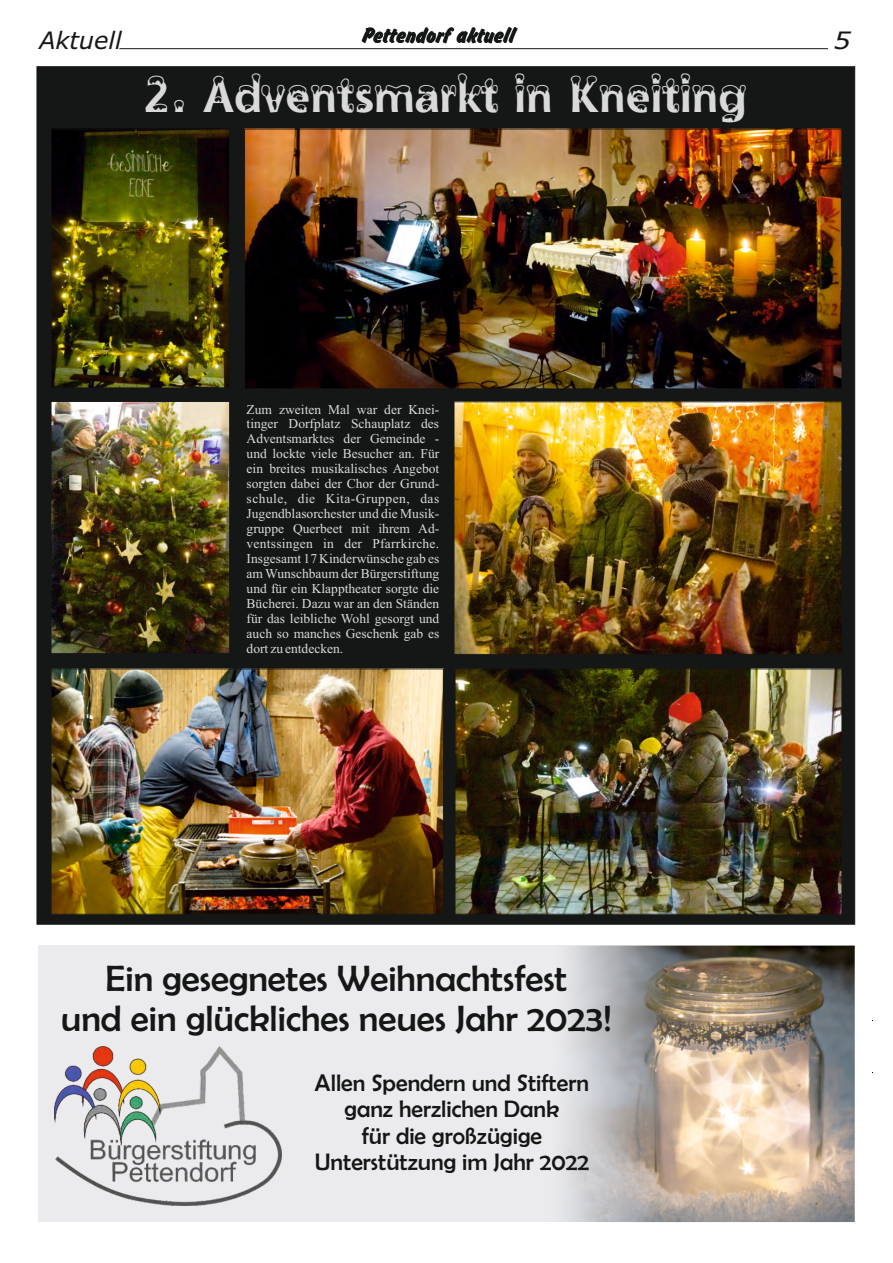
<style>
.page{position:relative;width:893px;height:1263px;background:#fff}
.page>*{position:absolute;margin:0;border:0;box-sizing:border-box;transform-origin:0 0}
.t1{font:45px "Snowdrift";color:#d9d9da}
.t2{font:36.9px/40.3px "Berlin Sans FB";color:#151616;text-align:center}
.t3{font:24px/26.2px "Berlin Sans FB";color:#151616;text-align:center}
.t4{font:24px "Okay D";color:#151616}
.t5{font:italic 24px "Verdana";color:#151616}
.t6{font:italic 24px "Verdana";color:#151616;scale:1.13 1}
.t7{font:13.5px/15px "Times New Roman";color:#d9d9da;text-align:justify}
</style>
<div class="page">
<div style="left:37px;top:66px;width:818px;height:859px;background:#151616;border:1px solid #151616"></div>
<svg style="left:119px;top:48px;width:709px;height:1px"></svg>
<img style="left:246px;top:131px;width:594px;height:256px">
<div style="left:244px;top:129px;width:598px;height:260px;border:1px solid #151616"></div>
<img style="left:53px;top:670px;width:389px;height:243px">
<div style="left:51px;top:668px;width:393px;height:247px;border:1px solid #151616"></div>
<img style="left:53px;top:131px;width:175px;height:255px">
<div style="left:51px;top:129px;width:179px;height:259px;border:1px solid #151616"></div>
<img style="left:456px;top:403px;width:384px;height:250px">
<div style="left:454px;top:401px;width:388px;height:254px;border:1px solid #151616"></div>
<img style="left:53px;top:403px;width:175px;height:249px">
<div style="left:51px;top:401px;width:179px;height:253px;border:1px solid #151616"></div>
<div style="left:38px;top:946px;width:817px;height:276px;background:#ebebee"></div>
<img style="left:55px;top:1046px;width:226px;height:159px">
<img style="left:565px;top:946px;width:290px;height:276px">
<img style="left:457px;top:670px;width:383px;height:243px">
<div style="left:455px;top:668px;width:387px;height:247px;border:1px solid #151616"></div>
<h3 class="t5" style="left:39px;top:30px;width:84px">Aktuell</h3>
<h3 class="t4" style="left:362px;top:24px;width:154px">Pettendorf aktuell</h3>
<h3 class="t6" style="left:833px;top:31px;width:17px">5</h3>
<h1 class="t1" style="left:144px;top:69px;width:604px">2. Adventsmarkt in Kneiting</h1>
<p class="t7" style="left:247px;top:403px;width:194px">Zum zweiten Mal war der Knei&shy;tinger Dorfplatz Schauplatz des Adventsmarktes der Gemeinde - und lockte viele Besucher an. Für ein breites musikalisches Angebot sorgten dabei der Chor der Grund&shy;schule, die Kita-Gruppen, das Jugendblasorchester und die Musik&shy;gruppe Querbeet mit ihrem Ad&shy;ventssingen in der Pfarrkirche.<br>Insgesamt 17 Kinderwünsche gab es am Wunschbaum der Bürgerstiftung und für ein Klapptheater sorgte die Bücherei. Dazu war an den Ständen für das leibliche Wohl gesorgt und auch so manches Geschenk gab es dort zu entdecken.</p>
<h2 class="t2" style="left:61px;top:957px;width:553px">Ein gesegnetes Weihnachtsfest<br>und ein glückliches neues Jahr 2023!</h2>
<h3 class="t3" style="left:315px;top:1069px;width:276px">Allen Spendern und Stiftern ganz herzlichen Dank<br>für die großzügige<br>Unterstützung im Jahr 2022</h3>
</div>
